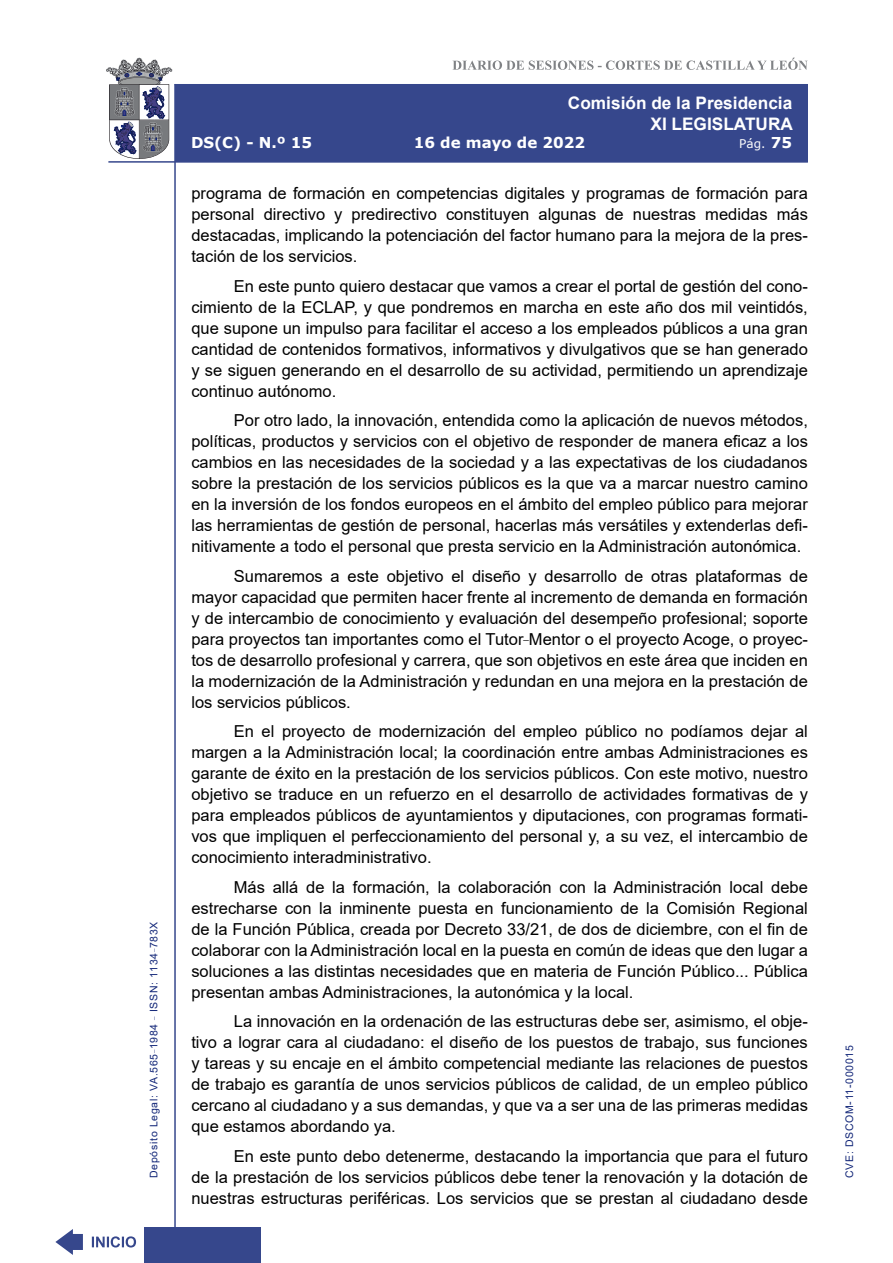
<style>
.page{position:relative;width:893px;height:1263px;background:#fff}
.page>*{position:absolute;margin:0;border:0;box-sizing:border-box;transform-origin:0 0}
.t1{font:700 17.25px/20.7px "Arial";color:#fff;text-align:right}
.t2{font:16.5px/21px "Arial";color:#000;text-align:justify}
.t3{font:700 15px "Verdana";color:#fff}
.t4{font:12px "Verdana";color:#fff}
.t5{font:10.5px "Arial";letter-spacing:.065em;color:#122678}
.s1{font-weight:700;font-size:15px}
</style>
<div class="page">
<svg style="left:452px;top:58px;width:356px;height:12px"></svg>
<hr style="left:174px;top:84px;width:2px;height:1179px;background:#36478c">
<div style="left:144px;top:1227px;width:117px;height:36px;background:#36478c"></div>
<div style="left:175px;top:84px;width:633px;height:78px;background:#36478c"></div>
<hr style="left:108px;top:161px;width:700px;height:2px;background:#36478c">
<svg style="left:92px;top:1236px;width:44px;height:11px"></svg>
<svg style="left:55px;top:1229px;width:28px;height:26px"></svg>
<svg style="left:106px;top:58px;width:66px;height:101px"></svg>
<p class="t5" style="left:146px;top:1178px;width:258px;rotate:-90deg">Depósito Legal: VA.565<sup>_</sup>1984 <sup>_</sup> ISSN: 1134<sup>_</sup>783X</p>
<p class="t1" style="left:568px;top:93px;width:226px">Comisión de la Presidencia<br>XI LEGISLATURA</p>
<p class="t3" style="left:191px;top:132px;width:123px">DS(C) - N.º 15</p>
<p class="t3" style="left:414px;top:132px;width:173px">16 de mayo de 2022</p>
<p class="t4" style="left:739px;top:135px;width:54px">Pág. <span class="s1">75</span></p>
<p class="t2" style="left:191px;top:183px;width:618px">programa de formación en competencias digitales y programas de formación para personal directivo y predirectivo constituyen algunas de nuestras medidas más destacadas, implicando la potenciación del factor humano para la mejora de la pres&shy;tación de los servicios.</p>
<p class="t2" style="left:191px;top:275px;width:618px;text-indent:43px">En este punto quiero destacar que vamos a crear el portal de gestión del cono&shy;cimiento de la ECLAP, y que pondremos en marcha en este año dos mil veintidós, que supone un impulso para facilitar el acceso a los empleados públicos a una gran cantidad de contenidos formativos, informativos y divulgativos que se han generado y se siguen generando en el desarrollo de su actividad, permitiendo un aprendizaje continuo autónomo.</p>
<p class="t2" style="left:191px;top:410px;width:618px;text-indent:43px">Por otro lado, la innovación, entendida como la aplicación de nuevos métodos, políticas, productos y servicios con el objetivo de responder de manera eficaz a los cambios en las necesidades de la sociedad y a las expectativas de los ciudadanos sobre la prestación de los servicios públicos es la que va a marcar nuestro camino en la inversión de los fondos europeos en el ámbito del empleo público para mejorar las herramientas de gestión de personal, hacerlas más versátiles y extenderlas defi&shy;nitivamente a todo el personal que presta servicio en la Administración autonómica.</p>
<p class="t2" style="left:191px;top:565px;width:618px;text-indent:43px">Sumaremos a este objetivo el diseño y desarrollo de otras plataformas de mayor capacidad que permiten hacer frente al incremento de demanda en formación y de intercambio de conocimiento y evaluación del desempeño profesional; soporte para proyectos tan importantes como el Tutor<sup>_</sup>Mentor o el proyecto Acoge, o proyec&shy;tos de desarrollo profesional y carrera, que son objetivos en este área que inciden en la modernización de la Administración y redundan en una mejora en la prestación de los servicios públicos.</p>
<p class="t2" style="left:191px;top:721px;width:618px;text-indent:43px">En el proyecto de modernización del empleo público no podíamos dejar al margen a la Administración local; la coordinación entre ambas Administraciones es garante de éxito en la prestación de los servicios públicos. Con este motivo, nuestro objetivo se traduce en un refuerzo en el desarrollo de actividades formativas de y para empleados públicos de ayuntamientos y diputaciones, con programas formati&shy;vos que impliquen el perfeccionamiento del personal y, a su vez, el intercambio de conocimiento interadministrativo.</p>
<p class="t2" style="left:191px;top:876px;width:618px;text-indent:43px">Más allá de la formación, la colaboración con la Administración local debe estrecharse con la inminente puesta en funcionamiento de la Comisión Regional de la Función Pública, creada por Decreto 33/21, de dos de diciembre, con el fin de colaborar con la Administración local en la puesta en común de ideas que den lugar a soluciones a las distintas necesidades que en materia de Función Público... Pública presentan ambas Administraciones, la autonómica y la local.</p>
<p class="t2" style="left:191px;top:1011px;width:618px;text-indent:43px">La innovación en la ordenación de las estructuras debe ser, asimismo, el obje&shy;tivo a lograr cara al ciudadano: el diseño de los puestos de trabajo, sus funciones y tareas y su encaje en el ámbito competencial mediante las relaciones de puestos de trabajo es garantía de unos servicios públicos de calidad, de un empleo público cercano al ciudadano y a sus demandas, y que va a ser una de las primeras medidas que estamos abordando ya.</p>
<p class="t2" style="left:191px;top:1145px;width:618px;text-indent:43px">En este punto debo detenerme, destacando la importancia que para el futuro de la prestación de los servicios públicos debe tener la renovación y la dotación de nuestras estructuras periféricas. Los servicios que se prestan al ciudadano desde</p>
<p class="t5" style="left:842px;top:1178px;width:134px;rotate:-90deg">CVE: DSCOM-11-000015</p>
</div>
